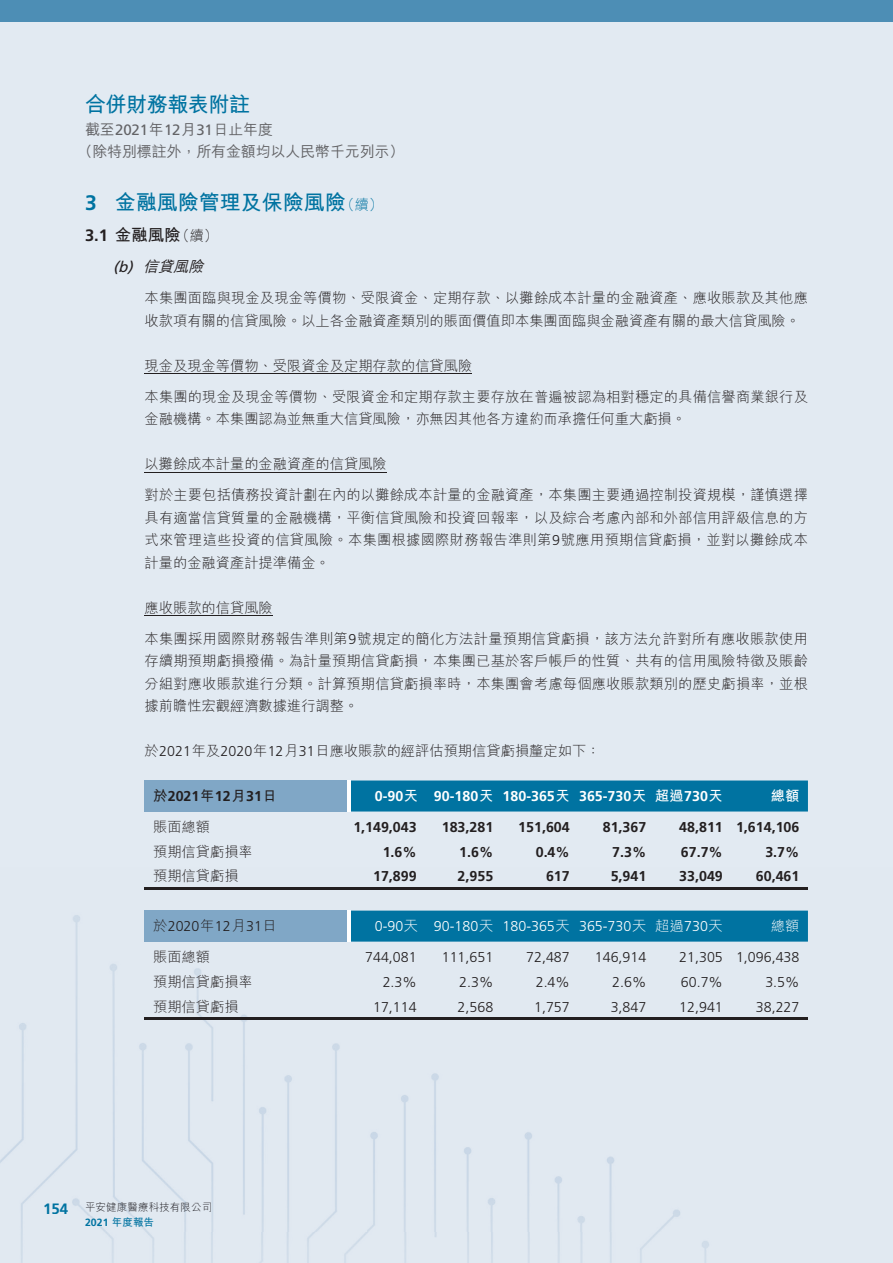
<style>
.page{position:relative;width:893px;height:1263px;background:#e2eaf2}
.page>*{position:absolute;margin:0;border:0;box-sizing:border-box;transform-origin:0 0}
.t1{font:21px "M Hei HK Bold E Ten B5 H";color:#0073a1}
.t2{font:21px "M Hei HK Bold E Ten B5 H";letter-spacing:-.02em;color:#0073a1}
.t3{font:16.5px "M Hei HK Bold E Ten B5 H";color:#231f20}
.t4{font:15px/22.5px "M Hei HK Medium E Ten B5 H";letter-spacing:-.01em;color:#636366}
.t5{font:italic 15px "M Hei HK Medium E Ten B5 H";color:#231f20}
.t6{font:700 15px "Frutiger LT Std";color:#0073a1}
.t7{font:14.25px/22.5px "M Hei HK Light E Ten B5 H";letter-spacing:.01em;color:#231f20}
.t8{font:700 14.25px "Frutiger LT Std";color:#231f20}
.t9{font:300 14.25px "Frutiger LT Std";color:#231f20}
.t10{font:700 14.25px "Frutiger LT Std";color:#fff}
.t11{font:300 14.25px "Frutiger LT Std";color:#fff}
.t12{font:14.25px "M Hei HK Bold E Ten B5 H";color:#fff}
.t13{font:14.25px "M Hei HK Light E Ten B5 H";color:#fff}
.t14{font:10.5px "M Hei HK Light E Ten B5 H";letter-spacing:.01em;color:#1a181d}
.t15{font:700 10.5px "Frutiger LT Std";color:#0073a1}
.s1{font-family:"Frutiger LT Std"}
.s2{font-family:"Frutiger LT Std";font-weight:700}
.s3{font-family:"M Hei HK Light E Ten B5 H";font-size:14.25px}
.s4{font-family:"Frutiger LT Std";font-weight:300}
.s5{font-family:"M Hei HK Bold E Ten B5 H";font-weight:400}
.s6{font-family:"M Hei HK Light E Ten B5 H";font-weight:400}
</style>
<div class="page">
<div style="left:0;top:0;width:893px;height:21px;background:#4d8eb5"></div>
<img style="left:0;top:887px;width:808px;height:376px">
<img style="left:86px;top:1202px;width:125px;height:9px">
<img style="left:85px;top:1217px;width:68px;height:9px">
<img style="left:44px;top:1203px;width:24px;height:11px">
<hr style="left:145px;top:373px;width:327px;height:1px;background:#231f20">
<hr style="left:145px;top:472px;width:242px;height:1px;background:#231f20">
<hr style="left:145px;top:615px;width:128px;height:1px;background:#231f20">
<div style="left:145px;top:780px;width:204px;height:31px;background:#80a7c6"></div>
<div style="left:350px;top:780px;width:458px;height:31px;background:#0073a1"></div>
<hr style="left:347px;top:780px;width:3px;height:31px;background:#fff">
<hr style="left:145px;top:888px;width:663px;height:2px;background:#231f20">
<div style="left:145px;top:910px;width:204px;height:32px;background:#80a7c6"></div>
<div style="left:350px;top:910px;width:458px;height:32px;background:#0073a1"></div>
<hr style="left:347px;top:910px;width:3px;height:32px;background:#fff">
<hr style="left:145px;top:1018px;width:663px;height:2px;background:#231f20">
<h1 class="t2" style="left:85px;top:97px;width:167px">合併財務報表附註</h1>
<p class="t4" style="left:78px;top:120px;width:328px;text-indent:8px">截至<span class="s1">2021</span>年<span class="s1">12</span>月<span class="s1">31</span>日止年度<br>（除特別標註外，所有金額均以人民幣千元列示）</p>
<h1 class="t1" style="left:85px;top:194px;width:300px"><span class="s2">3</span> 金融風險管理及保險風險<span class="s3">（續）</span></h1>
<p class="t3" style="left:85px;top:229px;width:135px"><span class="s2">3.1</span> 金融風險<span class="s3">（續）</span></p>
<p class="t5" style="left:113px;top:261px;width:95px"><span class="s1">(b)</span> 信貸風險</p>
<p class="t7" style="left:145px;top:288px;width:665px">本集團面臨與現金及現金等價物、受限資金、定期存款、以攤餘成本計量的金融資產、應收賬款及其他應收款項有關的信貸風險。以上各金融資產類別的賬面價值即本集團面臨與金融資產有關的最大信貸風險。</p>
<p class="t7" style="left:145px;top:352px;width:665px;line-height:31px">現金及現金等價物、受限資金及定期存款的信貸風險<br>本集團的現金及現金等價物、受限資金和定期存款主要存放在普遍被認為相對穩定的具備信譽商業銀行及</p>
<p class="t7" style="left:145px;top:409px;width:543px">金融機構。本集團認為並無重大信貸風險，亦無因其他各方違約而承擔任何重大虧損。</p>
<p class="t7" style="left:145px;top:450px;width:665px;line-height:31px">以攤餘成本計量的金融資產的信貸風險<br>對於主要包括債務投資計劃在內的以攤餘成本計量的金融資產，本集團主要通過控制投資規模，謹慎選擇</p>
<p class="t7" style="left:145px;top:508px;width:665px;text-align:justify">具有適當信貸質量的金融機構，平衡信貸風險和投資回報率，以及綜合考慮內部和外部信用評級信息的方式來管理這些投資的信貸風險。本集團根據國際財務報告準則第<span class="s4">9</span>號應用預期信貸虧損，並對以攤餘成本計量的金融資產計提準備金。</p>
<p class="t7" style="left:145px;top:594px;width:665px;line-height:31px">應收賬款的信貸風險<br>本集團採用國際財務報告準則第<span class="s4">9</span>號規定的簡化方法計量預期信貸虧損，該方法允許對所有應收賬款使用</p>
<p class="t7" style="left:145px;top:651px;width:665px;text-align:justify">存續期預期虧損撥備。為計量預期信貸虧損，本集團已基於客戶帳戶的性質、共有的信用風險特徵及賬齡分組對應收賬款進行分類。計算預期信貸虧損率時，本集團會考慮每個應收賬款類別的歷史虧損率，並根據前瞻性宏觀經濟數據進行調整。</p>
<p class="t7" style="left:145px;top:741px;width:457px">於<span class="s4">2021</span>年及<span class="s4">2020</span>年<span class="s4">12</span>月<span class="s4">31</span>日應收賬款的經評估預期信貸虧損釐定如下：</p>
<p class="t8" style="left:153px;top:790px;width:125px"><span class="s5">於</span>2021<span class="s5">年</span>12<span class="s5">月</span>31<span class="s5">日</span></p>
<p class="t10" style="left:375px;top:790px;width:350px">0-90<span class="s5">天</span> 90-180<span class="s5">天</span> 180-365<span class="s5">天</span> 365-730<span class="s5">天 超過</span>730<span class="s5">天</span></p>
<p class="t12" style="left:771px;top:790px;width:30px">總額</p>
<p class="t7" style="left:153px;top:817px;width:58px">賬面總額</p>
<p class="t8" style="left:353px;top:821px;width:65px">1,149,043</p>
<p class="t8" style="left:442px;top:821px;width:53px">183,281</p>
<p class="t8" style="left:518px;top:821px;width:53px">151,604</p>
<p class="t8" style="left:603px;top:821px;width:45px">81,367</p>
<p class="t8" style="left:679px;top:821px;width:122px">48,811 1,614,106</p>
<p class="t7" style="left:153px;top:842px;width:101px">預期信貸虧損率</p>
<p class="t8" style="left:383px;top:846px;width:36px">1.6%</p>
<p class="t8" style="left:459px;top:846px;width:36px">1.6%</p>
<p class="t8" style="left:536px;top:846px;width:36px">0.4%</p>
<p class="t8" style="left:612px;top:846px;width:36px">7.3%</p>
<p class="t8" style="left:681px;top:846px;width:43px">67.7%</p>
<p class="t8" style="left:765px;top:846px;width:36px">3.7%</p>
<p class="t7" style="left:153px;top:867px;width:87px">預期信貸虧損</p>
<p class="t8" style="left:373px;top:871px;width:45px">17,899</p>
<p class="t8" style="left:458px;top:871px;width:37px">2,955</p>
<p class="t8" style="left:546px;top:871px;width:25px">617</p>
<p class="t8" style="left:611px;top:871px;width:37px">5,941</p>
<p class="t8" style="left:679px;top:871px;width:45px">33,049</p>
<p class="t8" style="left:756px;top:871px;width:45px">60,461</p>
<p class="t9" style="left:153px;top:921px;width:125px"><span class="s6">於</span>2020<span class="s6">年</span>12<span class="s6">月</span>31<span class="s6">日</span></p>
<p class="t11" style="left:375px;top:921px;width:350px">0-90<span class="s6">天</span> 90-180<span class="s6">天</span> 180-365<span class="s6">天</span> 365-730<span class="s6">天 超過</span>730<span class="s6">天</span></p>
<p class="t13" style="left:771px;top:920px;width:30px">總額</p>
<p class="t7" style="left:153px;top:948px;width:58px">賬面總額</p>
<p class="t9" style="left:365px;top:952px;width:53px">744,081</p>
<p class="t9" style="left:442px;top:952px;width:53px">111,651</p>
<p class="t9" style="left:526px;top:952px;width:45px">72,487</p>
<p class="t9" style="left:595px;top:952px;width:53px">146,914</p>
<p class="t9" style="left:679px;top:952px;width:122px">21,305 1,096,438</p>
<p class="t7" style="left:153px;top:972px;width:101px">預期信貸虧損率</p>
<p class="t9" style="left:383px;top:976px;width:36px">2.3%</p>
<p class="t9" style="left:459px;top:976px;width:36px">2.3%</p>
<p class="t9" style="left:536px;top:976px;width:36px">2.4%</p>
<p class="t9" style="left:612px;top:976px;width:36px">2.6%</p>
<p class="t9" style="left:681px;top:976px;width:43px">60.7%</p>
<p class="t9" style="left:765px;top:976px;width:36px">3.5%</p>
<p class="t7" style="left:153px;top:997px;width:87px">預期信貸虧損</p>
<p class="t9" style="left:373px;top:1001px;width:45px">17,114</p>
<p class="t9" style="left:458px;top:1001px;width:37px">2,568</p>
<p class="t9" style="left:534px;top:1001px;width:37px">1,757</p>
<p class="t9" style="left:611px;top:1001px;width:37px">3,847</p>
<p class="t9" style="left:679px;top:1001px;width:45px">12,941</p>
<p class="t9" style="left:756px;top:1001px;width:45px">38,227</p>
<p class="t6" style="left:43px;top:1202px;width:27px">154</p>
<p class="t14" style="left:85px;top:1203px;width:129px">平安健康醫療科技有限公司</p>
<p class="t15" style="left:85px;top:1218px;width:71px">2021 <span class="s5">年度報告</span></p>
</div>
